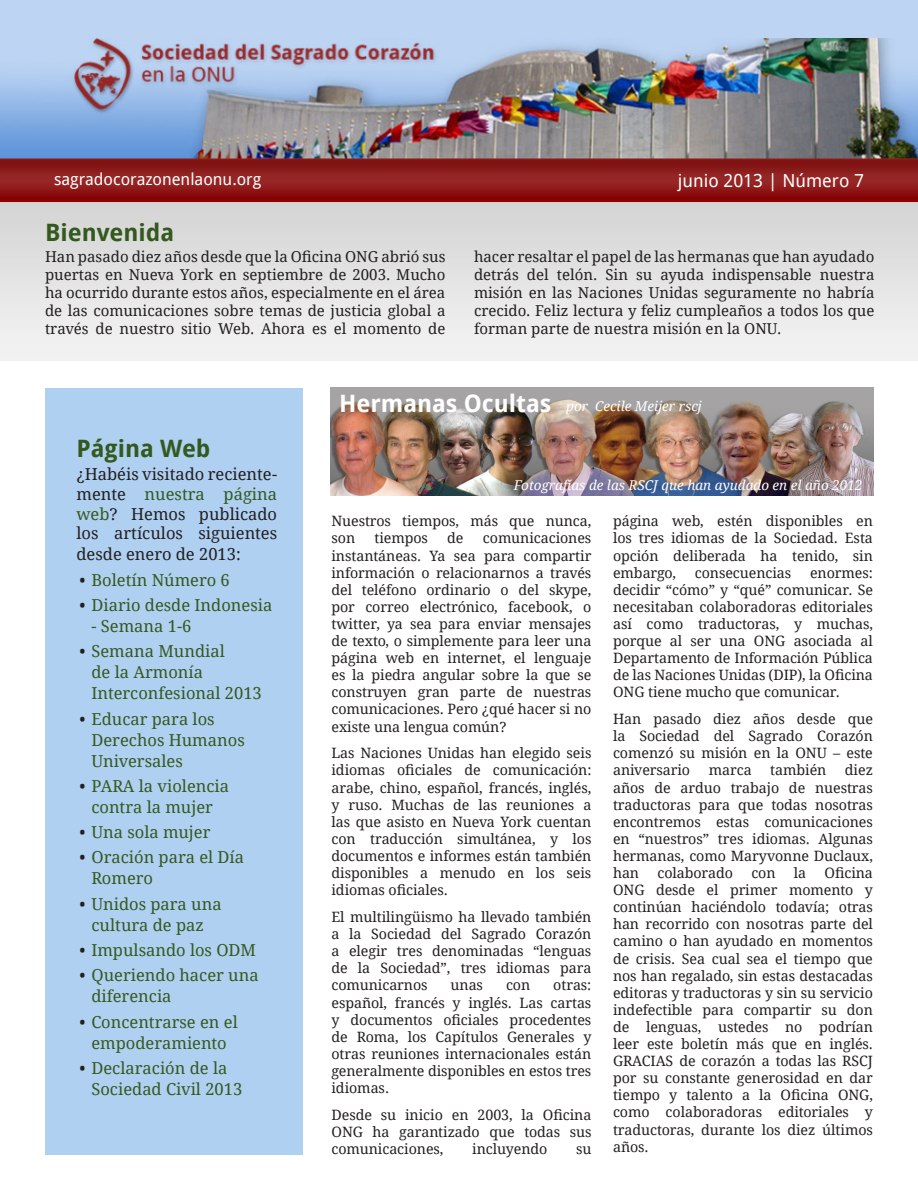
<style>
.page{position:relative;width:918px;height:1188px;background:#fff}
.page>*{position:absolute;margin:0;border:0;box-sizing:border-box;transform-origin:0 0}
.t1{font:700 24px "Droid Sans";color:#34591f}
.t2{font:700 24px "Droid Sans";color:#fff}
.t3{font:18px "Droid Sans";color:#fff}
.bullets{font:16.5px/21px "Droid Serif";color:#34591f}
.t4{font:16.5px/20.1px "Droid Serif";color:#231f20;text-align:justify}
.t5{font:16.5px "Droid Sans";color:#fff}
.t6{font:15px/18px "Droid Serif";color:#231f20;text-align:justify}
.t7{font:14.25px/17.1px "Droid Serif";letter-spacing:-.005em;color:#231f20;text-align:justify}
.Photo_credit{font:italic 13.5px "Droid Serif";color:#fff}
.byline{font:italic 13.5px "Droid Serif";color:#fff}
.s1{color:#34591f}
.s2{color:#231f20}
</style>
<div class="page">
<img style="left:0;top:58px;width:918px;height:303px">
<div style="left:0;top:0;width:918px;height:58px;background:#bdd4f3"></div>
<img style="left:330px;top:388px;width:543px;height:108px">
<div style="left:45px;top:388px;width:258px;height:767px;background:#afd0f1"></div>
<p class="t5" style="left:54px;top:170px;width:209px">sagradocorazonenlaonu.org</p>
<p class="t3" style="left:678px;top:170px;width:188px">junio 2013 | Número 7</p>
<p class="t1" style="left:45px;top:219px;width:131px">Bienvenida</p>
<p class="t6" style="left:45px;top:248px;width:402px">Han pasado diez años desde que la Oficina ONG abrió sus puertas en Nueva York en septiembre de 2003. Mucho ha ocurrido durante estos años, especialmente en el área de las comunicaciones sobre temas de justicia global a través de nuestro sitio Web. Ahora es el momento de</p>
<p class="t6" style="left:474px;top:248px;width:402px">hacer resaltar el papel de las hermanas que han ayudado detrás del telón. Sin su ayuda indispensable nuestra misión en las Naciones Unidas seguramente no habría crecido. Feliz lectura y feliz cumpleaños a todos los que forman parte de nuestra misión en la ONU.</p>
<p class="t1" style="left:76px;top:435px;width:136px">Página Web</p>
<p class="t4" style="left:76px;top:464px;width:202px">¿Habéis visitado reciente&shy;mente <span class="s1">nuestra página web</span>? Hemos publicado los artículos siguientes desde enero de 2013:</p>
<p class="bullets" style="left:80px;top:569px;width:152px"><span class="s2">•</span> Boletín Número 6</p>
<p class="bullets" style="left:80px;top:595px;width:194px"><span class="s2">•</span> Diario desde Indonesia</p>
<p class="bullets" style="left:92px;top:616px;width:101px">- Semana 1-6</p>
<p class="bullets" style="left:92px;top:641px;width:172px;text-indent:-12px"><span class="s2">•</span> Semana Mundial<br>de la Armonía<br>Interconfesional 2013</p>
<p class="bullets" style="left:92px;top:708px;width:155px;text-indent:-12px"><span class="s2">•</span> Educar para los<br>Derechos Humanos<br>Universales</p>
<p class="bullets" style="left:80px;top:776px;width:151px;text-align:center"><span class="s2">•</span> PARA la violencia contra la mujer</p>
<p class="bullets" style="left:80px;top:822px;width:132px"><span class="s2">•</span> Una sola mujer</p>
<p class="bullets" style="left:92px;top:847px;width:154px;text-indent:-12px"><span class="s2">•</span> Oración para el Día<br>Romero</p>
<p class="bullets" style="left:80px;top:894px;width:144px;text-align:center"><span class="s2">•</span> Unidos para una cultura de paz</p>
<p class="bullets" style="left:80px;top:940px;width:178px"><span class="s2">•</span> Impulsando los ODM</p>
<p class="bullets" style="left:92px;top:965px;width:169px;text-indent:-12px"><span class="s2">•</span> Queriendo hacer una diferencia</p>
<p class="bullets" style="left:80px;top:1011px;width:160px;text-align:center"><span class="s2">•</span> Concentrarse en el empoderamiento</p>
<p class="bullets" style="left:92px;top:1058px;width:152px;text-indent:-12px"><span class="s2">•</span> Declaración de la<br>Sociedad Civil 2013</p>
<p class="t2" style="left:339px;top:389px;width:214px">Hermanas Ocultas</p>
<p class="byline" style="left:566px;top:397px;width:137px">por Cecile Meijer rscj</p>
<p class="Photo_credit" style="left:514px;top:477px;width:350px">Fotografías de las RSCJ que han ayudado en el año 2012</p>
<p class="t7" style="left:332px;top:513px;width:261px">Nuestros tiempos, más que nunca, son</p>
<p class="t7" style="left:332px;top:530px;width:261px;text-indent:151px">comunicaciones instantáneas. Ya sea para compartir información o relacionarnos a través del teléfono ordinario o del skype, por correo electrónico, facebook, o twitter, ya sea para enviar mensajes de texto, o simplemente para leer una página web en internet, el lenguaje es la piedra angular sobre la que se construyen gran parte de nuestras comunicaciones. Pero ¿qué hacer si no existe una lengua común?</p>
<p class="t7" style="left:332px;top:745px;width:261px">Las Naciones Unidas han elegido seis idiomas oficiales de comunicación: arabe, chino, español, francés, inglés, y ruso. Muchas de las reuniones a las que asisto en Nueva York cuentan con traducción simultánea, y los documentos e informes están también disponibles a menudo en los seis idiomas oficiales.</p>
<p class="t7" style="left:332px;top:908px;width:261px">El multilingüismo ha llevado también a la Sociedad del Sagrado Corazón a elegir tres denominadas “lenguas de la Sociedad”, tres idiomas para comunicarnos</p>
<p class="t7" style="left:375px;top:530px;width:55px">tiempos</p>
<p class="t7" style="left:447px;top:530px;width:18px">de</p>
<p class="t7" style="left:332px;top:977px;width:261px;text-indent:222px">otras: español, francés y inglés. Las cartas y documentos oficiales procedentes de Roma, los Capítulos Generales y otras reuniones internacionales están generalmente disponibles en estos tres idiomas.</p>
<p class="t7" style="left:332px;top:1106px;width:261px">Desde su inicio en 2003, la Oficina ONG ha garantizado que todas sus comunicaciones,</p>
<p class="t7" style="left:451px;top:977px;width:34px">unas</p>
<p class="t7" style="left:506px;top:977px;width:26px">con</p>
<p class="t7" style="left:472px;top:1141px;width:77px">incluyendo</p>
<p class="t7" style="left:576px;top:1141px;width:17px">su</p>
<p class="t7" style="left:613px;top:513px;width:261px">página web, estén disponibles en los tres idiomas de la Sociedad. Esta opción deliberada ha tenido, sin embargo,</p>
<p class="t7" style="left:695px;top:564px;width:98px">consecuencias</p>
<p class="t7" style="left:613px;top:564px;width:261px;text-indent:197px">enormes: decidir “cómo” y “qué” comunicar. Se necesitaban colaboradoras editoriales así como traductoras, y muchas, porque al ser una ONG asociada al Departamento de Información Pública de las Naciones Unidas (DIP), la Oficina ONG tiene mucho que comunicar.</p>
<p class="t7" style="left:613px;top:711px;width:261px">Han pasado diez años desde que la Sociedad del Sagrado Corazón comenzó su misión en la ONU – este aniversario</p>
<p class="t7" style="left:709px;top:762px;width:44px">marca</p>
<p class="t7" style="left:770px;top:762px;width:58px">también</p>
<p class="t7" style="left:613px;top:762px;width:261px;text-indent:232px">diez años de arduo trabajo de nuestras traductoras para que todas nosotras encontremos estas comunicaciones en “nuestros” tres idiomas. Algunas hermanas, como Maryvonne Duclaux, han</p>
<p class="t7" style="left:613px;top:865px;width:261px;text-indent:211px">Oficina ONG desde el primer momento y continúan haciéndolo todavía; otras han recorrido con nosotras parte del camino o han ayudado en momentos de crisis. Sea cual sea el tiempo que nos han regalado, sin estas destacadas editoras y traductoras y sin su servicio indefectible para compartir su don de lenguas, ustedes no podrían leer este boletín más que en inglés.<br>GRACIAS de corazón a todas las RSCJ por su constante generosidad en dar tiempo y talento a la Oficina ONG, como colaboradoras editoriales y traductoras, durante los diez últimos años.</p>
<p class="t7" style="left:657px;top:865px;width:77px">colaborado</p>
<p class="t7" style="left:751px;top:865px;width:26px">con</p>
<p class="t7" style="left:794px;top:865px;width:14px">la</p>
</div>
